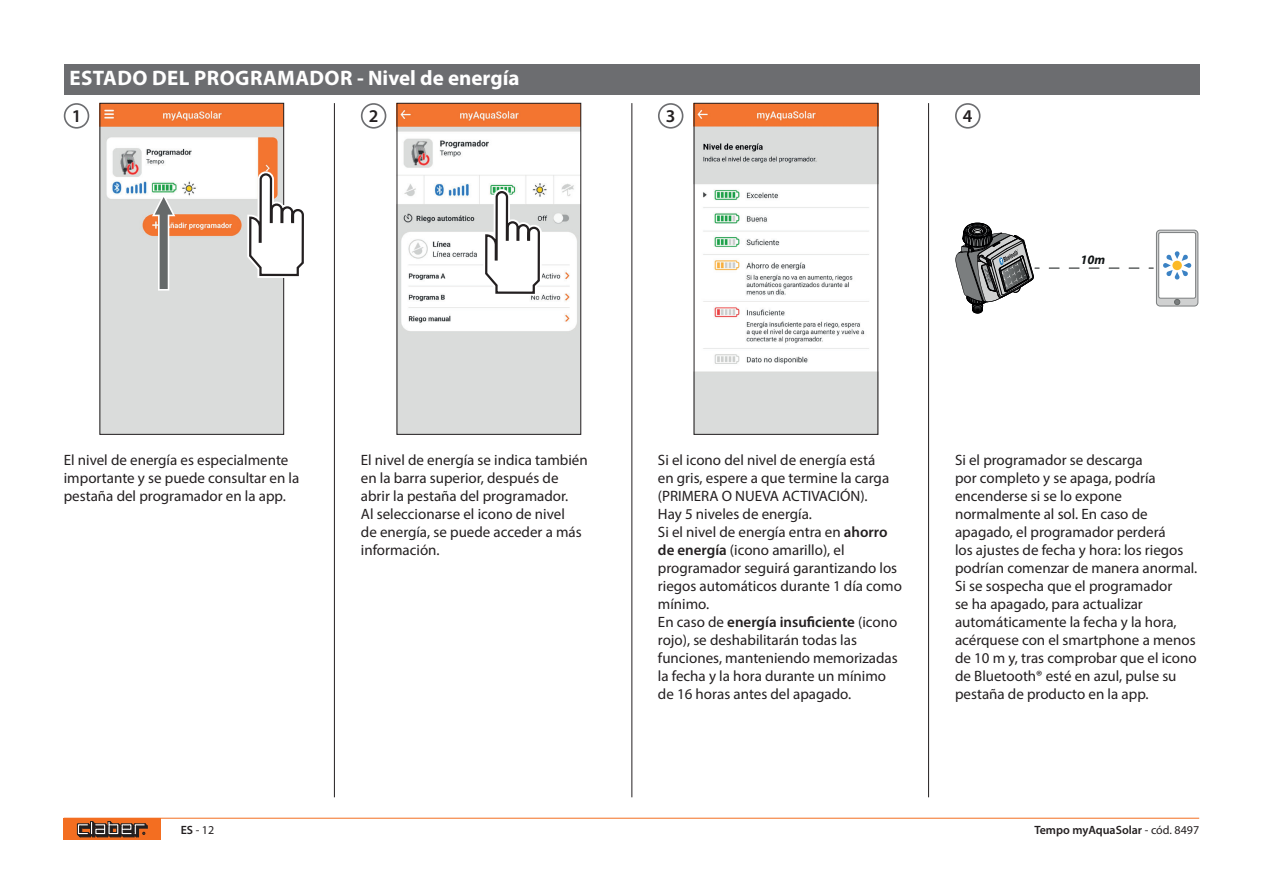
<style>
.page{position:relative;width:1263px;height:893px;background:#fff}
.page>*{position:absolute;margin:0;border:0;box-sizing:border-box;transform-origin:0 0}
.t1{font:700 21px "Myriad Pro";letter-spacing:.02em;color:#fff}
.t2{font:600 18px "Myriad Pro";color:#231f20}
.t3{font:15px/18px "Myriad Pro";color:#231f20}
.t4{font:italic 700 12.9px "Myriad Pro";color:#101415}
.t5{font:600 12px "Myriad Pro";color:#231f20}
.t6{font:12px "Myriad Pro";color:#231f20}
.s1{font-weight:600}
.s2{font-weight:400}
</style>
<div class="page">
<div style="left:64px;top:819px;width:97px;height:21px;background:#f36e21"></div>
<svg style="left:77px;top:821px;width:71px;height:17px"></svg>
<hr style="left:64px;top:818px;width:1135px;height:1px;background:#f36e21">
<div style="left:64px;top:64px;width:1135px;height:31px;background:#6c6d70"></div>
<div style="left:64px;top:103px;width:25px;height:26px;border:2px solid #6c6d70;border-radius:50%"></div>
<div style="left:658px;top:103px;width:25px;height:26px;border:2px solid #6c6d70;border-radius:50%"></div>
<div style="left:361px;top:103px;width:25px;height:26px;border:2px solid #6c6d70;border-radius:50%"></div>
<hr style="left:334px;top:103px;width:1px;height:694px;background:#231f20">
<hr style="left:632px;top:103px;width:1px;height:694px;background:#231f20">
<div style="left:955px;top:103px;width:25px;height:26px;border:2px solid #6c6d70;border-radius:50%"></div>
<hr style="left:928px;top:103px;width:1px;height:694px;background:#231f20">
<svg style="left:1156px;top:230px;width:42px;height:76px"></svg>
<div style="left:1156px;top:230px;width:42px;height:76px;border:1px solid #7b7e7f;border-radius:4px"></div>
<div style="left:1159px;top:233px;width:36px;height:65px;background:#fff;border-radius:2px"></div>
<div style="left:1158px;top:232px;width:38px;height:66px;border:1px solid #7b7e7f;border-radius:2px"></div>
<svg style="left:1174px;top:299px;width:6px;height:6px"></svg>
<svg style="left:1049px;top:268px;width:104px;height:1px"></svg>
<svg style="left:1163px;top:251px;width:28px;height:29px"></svg>
<svg style="left:955px;top:223px;width:84px;height:90px"></svg>
<img style="left:102px;top:105px;width:180px;height:327px">
<div style="left:100px;top:103px;width:184px;height:331px;border:1px solid #231f20"></div>
<img style="left:696px;top:105px;width:180px;height:327px">
<img style="left:399px;top:105px;width:180px;height:327px">
<div style="left:397px;top:103px;width:184px;height:331px;border:1px solid #231f20"></div>
<svg style="left:246px;top:102px;width:58px;height:178px"></svg>
<svg style="left:482px;top:102px;width:62px;height:195px"></svg>
<svg style="left:152px;top:193px;width:23px;height:98px"></svg>
<h1 class="t1" style="left:70px;top:70px;width:451px">ESTADO DEL PROGRAMADOR - Nivel de energía</h1>
<p class="t2" style="left:72px;top:109px;width:11px">1</p>
<p class="t2" style="left:369px;top:109px;width:11px">2</p>
<p class="t2" style="left:666px;top:109px;width:11px">3</p>
<p class="t2" style="left:963px;top:109px;width:11px">4</p>
<p class="t4" style="left:1080px;top:252px;width:26px">10m</p>
<p class="t3" style="left:64px;top:453px;width:237px">El nivel de energía es especialmente importante y se puede consultar en la pestaña del programador en la app.</p>
<p class="t3" style="left:361px;top:453px;width:228px">El nivel de energía se indica también en la barra superior, después de abrir la pestaña del programador.<br>Al seleccionarse el icono de nivel<br>de energía, se puede acceder a más información.</p>
<p class="t3" style="left:658px;top:453px;width:245px">Si el icono del nivel de energía está<br>en gris, espere a que termine la carga (PRIMERA O NUEVA ACTIVACIÓN).<br>Hay 5 niveles de energía.<br>Si el nivel de energía entra en <span class="s1">ahorro de energía</span> (icono amarillo), el programador seguirá garantizando los riegos automáticos durante 1 día como mínimo.<br>En caso de <span class="s1">energía insuficiente</span> (icono rojo), se deshabilitarán todas las funciones, manteniendo memorizadas la fecha y la hora durante un mínimo de 16 horas antes del apagado.</p>
<p class="t3" style="left:955px;top:453px;width:244px">Si el programador se descarga<br>por completo y se apaga, podría encenderse si se lo expone normalmente al sol. En caso de apagado, el programador perderá<br>los ajustes de fecha y hora: los riegos podrían comenzar de manera anormal.<br>Si se sospecha que el programador<br>se ha apagado, para actualizar automáticamente la fecha y la hora, acérquese con el smartphone a menos de 10 m y, tras comprobar que el icono de Bluetooth® esté en azul, pulse su pestaña de producto en la app.</p>
<p class="t6" style="left:181px;top:825px;width:35px"><span class="s1">ES</span> - 12</p>
<p class="t5" style="left:1034px;top:825px;width:166px">Tempo myAquaSolar <span class="s2">- cód. 8497</span></p>
</div>
